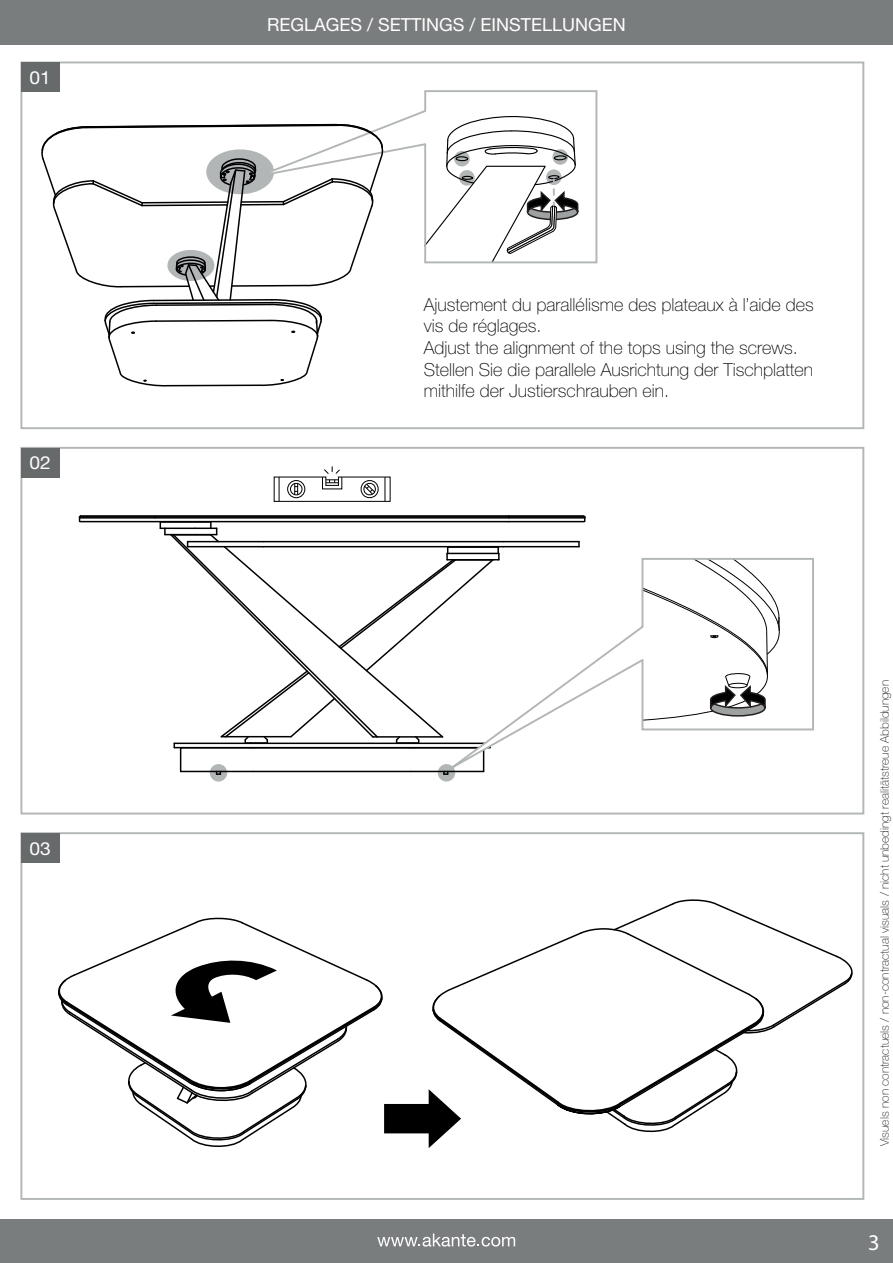
<style>
.page{position:relative;width:893px;height:1263px;background:#fff}
.page>*{position:absolute;margin:0;border:0;box-sizing:border-box;transform-origin:0 0}
.t1{font:22.5px "Myriad Pro";color:#fff}
.t2{font:100 18px/21.6px "Helvetica Neue LT Std";color:#000001}
.t3{font:18px "Helvetica Neue LT Std";color:#fff}
.t4{font:18px "Helvetica Neue LT Std";color:#fff;scale:1.07 1}
.t5{font:100 12px "Helvetica Neue LT Std";color:#231f20}
</style>
<div class="page">
<div style="left:0;top:0;width:893px;height:45px;background:#7a7d7e"></div>
<div style="left:0;top:1219px;width:893px;height:44px;background:#7a7d7e"></div>
<svg style="left:377px;top:1234px;width:138px;height:12px"></svg>
<div style="left:20px;top:832px;width:844px;height:368px;border:2px solid #b2b6b6"></div>
<div style="left:20px;top:62px;width:844px;height:367px;border:2px solid #b2b6b6"></div>
<div style="left:21px;top:448px;width:39px;height:30px;background:#666a6b"></div>
<div style="left:21px;top:833px;width:39px;height:30px;background:#666a6b"></div>
<div style="left:21px;top:62px;width:39px;height:30px;background:#666a6b"></div>
<svg style="left:41px;top:90px;width:557px;height:297px"></svg>
<svg style="left:273px;top:467px;width:118px;height:35px"></svg>
<hr style="left:80px;top:515px;width:429px;height:2px;background:#000001">
<hr style="left:155px;top:517px;width:354px;height:2px;background:#000001">
<svg style="left:78px;top:515px;width:5px;height:6px"></svg>
<hr style="left:80px;top:521px;width:429px;height:1px;background:#000001">
<hr style="left:80px;top:517px;width:75px;height:2px;background:#000001">
<svg style="left:160px;top:515px;width:654px;height:267px"></svg>
<svg style="left:58px;top:899px;width:795px;height:249px"></svg>
<p class="t4" style="left:30px;top:67px;width:21px">01</p>
<p class="t4" style="left:30px;top:452px;width:21px">02</p>
<p class="t4" style="left:30px;top:837px;width:21px">03</p>
<p class="t3" style="left:267px;top:13px;width:360px">REGLAGES / SETTINGS / EINSTELLUNGEN</p>
<p class="t2" style="left:424px;top:294px;width:391px">Ajustement du parallélisme des plateaux à l’aide des vis de réglages.<br>Adjust the alignment of the tops using the screws.<br>Stellen Sie die parallele Ausrichtung der Tischplatten mithilfe der Justierschrauben ein.</p>
<p class="t5" style="left:878px;top:1146px;width:467px;rotate:-90deg">Visuels non contractuels / non-contractual visuals / nicht unbedingt realitätstreue Abbildungen</p>
<p class="t1" style="left:868px;top:1228px;width:13px">3</p>
</div>
